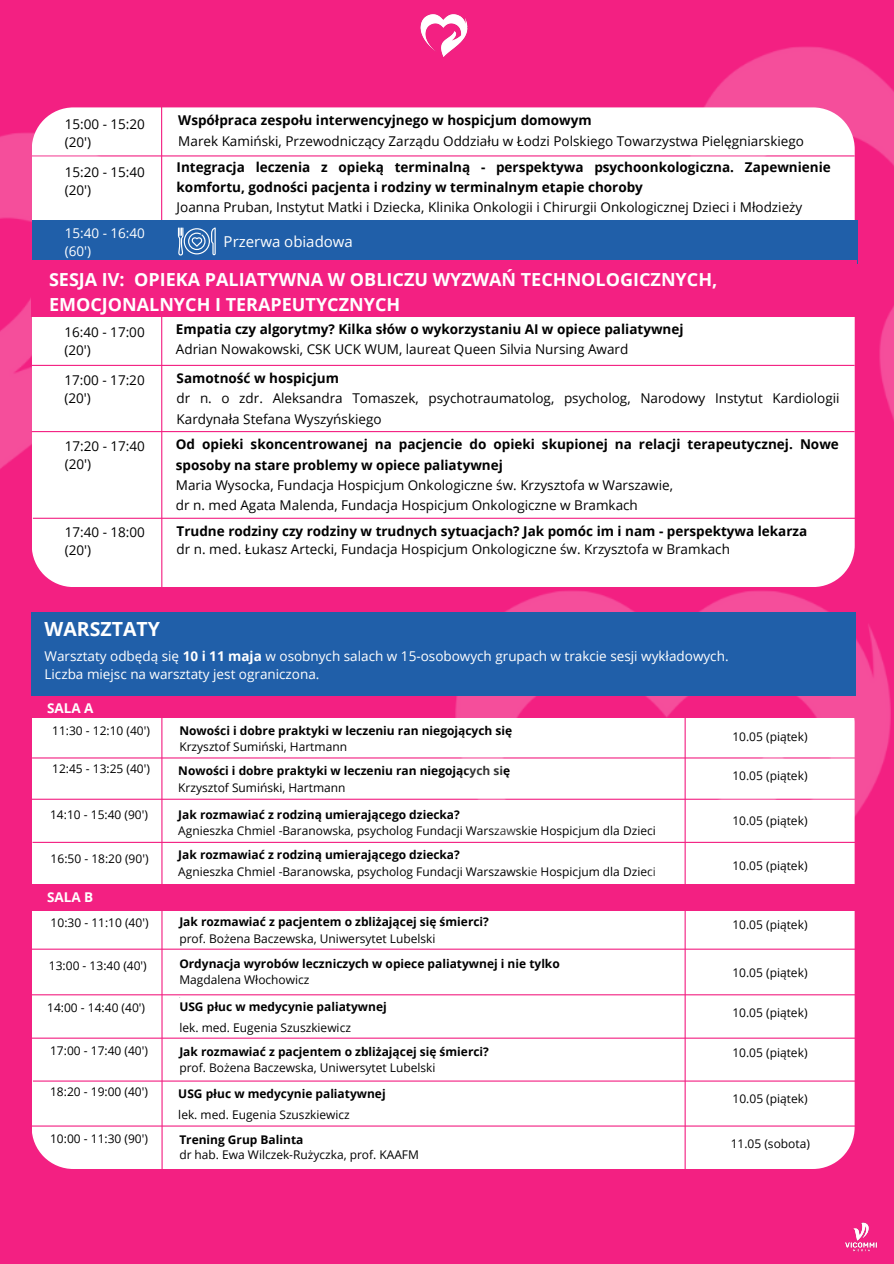
<style>
.page{position:relative;width:894px;height:1264px;background:#fff}
.page>*{position:absolute;margin:0;border:0;box-sizing:border-box;transform-origin:0 0}
.t1{font:700 19.5px "Open Sans";color:#fff}
.t2{font:700 18px/24.8px "Open Sans";color:#fff}
.t3{font:15px "Open Sans";color:#fff}
.t4{font:13.5px/18px "Open Sans";color:#000}
.t5{font:700 13.5px/20.2px "Open Sans";color:#000}
.t6{font:13.5px/18px "Open Sans";color:#fff}
.t7{font:700 13.5px "Open Sans";color:#fff}
.t8{font:12px "Open Sans";color:#000}
.t9{font:700 12px "Open Sans";color:#000}
.s1{font-weight:700}
.s2{font-weight:400}
</style>
<div class="page">
<div style="left:0;top:0;width:893px;height:1263px;background:#f32082"></div>
<div style="left:32px;top:107px;width:822px;height:480px;background:#fff"></div>
<hr style="left:32px;top:155px;width:822px;height:1px;background:#f32082">
<div style="left:32px;top:718px;width:822px;height:450px;background:#fff"></div>
<svg style="left:160px;top:546px;width:3px;height:623px"></svg>
<img style="left:845px;top:1222px;width:32px;height:30px">
<img style="left:420px;top:14px;width:48px;height:43px">
<div style="left:0;top:696px;width:893px;height:22px;background:#f32082"></div>
<img style="left:0;top:107px;width:165px;height:439px">
<hr style="left:32px;top:757px;width:823px;height:1px;background:#f32082">
<hr style="left:0;top:798px;width:893px;height:1px;background:#f32082">
<img style="left:583px;top:46px;width:310px;height:413px">
<div style="left:32px;top:220px;width:824px;height:43px;background:#205fa9"></div>
<div style="left:32px;top:260px;width:824px;height:56px;background:#f32082"></div>
<svg style="left:178px;top:227px;width:38px;height:28px"></svg>
<hr style="left:32px;top:365px;width:822px;height:1px;background:#f32082">
<hr style="left:32px;top:431px;width:822px;height:1px;background:#f32082">
<img style="left:349px;top:544px;width:542px;height:459px">
<div style="left:32px;top:612px;width:824px;height:84px;background:#205fa9"></div>
<hr style="left:32px;top:841px;width:861px;height:2px;background:#f32082">
<hr style="left:33px;top:517px;width:822px;height:2px;background:#f32082">
<div style="left:0;top:884px;width:893px;height:26px;background:#f32082"></div>
<hr style="left:1px;top:948px;width:892px;height:1px;background:#f32082">
<hr style="left:1px;top:994px;width:892px;height:1px;background:#f32082">
<hr style="left:18px;top:1037px;width:875px;height:1px;background:#f32082">
<hr style="left:33px;top:1080px;width:860px;height:1px;background:#f32082">
<hr style="left:684px;top:715px;width:1px;height:466px;background:#f32082">
<hr style="left:29px;top:1125px;width:864px;height:1px;background:#f32082">
<p class="t4" style="left:65px;top:115px;width:82px">15:00 - 15:20 (20')</p>
<p class="t4" style="left:65px;top:162px;width:82px">15:20 - 15:40 (20')</p>
<p class="t4" style="left:178px;top:110px;width:627px;line-height:20.2px"><span class="s1">Współpraca zespołu interwencyjnego w hospicjum domowym<br></span>Marek Kamiński, Przewodniczący Zarządu Oddziału w Łodzi Polskiego Towarzystwa Pielęgniarskiego</p>
<h3 class="t5" style="left:176px;top:156px;width:655px">Integracja leczenia z opieką terminalną - perspektywa psychoonkologiczna. Zapewnienie komfortu, godności pacjenta i rodziny w terminalnym etapie choroby<br><span class="s2">Joanna Pruban, Instytut Matki i Dziecka, Klinika Onkologii i Chirurgii Onkologicznej Dzieci i Młodzieży</span></h3>
<p class="t6" style="left:65px;top:223px;width:82px">15:40 - 16:40 (60')</p>
<h3 class="t3" style="left:223px;top:231px;width:131px">Przerwa obiadowa</h3>
<h3 class="t2" style="left:49px;top:267px;width:669px">SESJA IV: OPIEKA PALIATYWNA W OBLICZU WYZWAŃ TECHNOLOGICZNYCH,<br>EMOCJONALNYCH I TERAPEUTYCZNYCH</h3>
<p class="t4" style="left:64px;top:322px;width:82px">16:40 - 17:00 (20')</p>
<h1 class="t5" style="left:176px;top:318px;width:509px">Empatia czy algorytmy? Kilka słów o wykorzystaniu AI w opiece paliatywnej<br><span class="s2">Adrian Nowakowski, CSK UCK WUM, laureat Queen Silvia Nursing Award</span></h1>
<p class="t4" style="left:64px;top:370px;width:82px">17:00 - 17:20 (20')</p>
<p class="t4" style="left:176px;top:368px;width:664px;line-height:20.2px"><span class="s1">Samotność w hospicjum<br></span>dr n. o zdr. Aleksandra Tomaszek, psychotraumatolog, psycholog, Narodowy Instytut Kardiologii<br>Kardynała Stefana Wyszyńskiego</p>
<p class="t4" style="left:65px;top:437px;width:82px">17:20 - 17:40 (20')</p>
<p class="t4" style="left:65px;top:522px;width:82px">17:40 - 18:00 (20')</p>
<h2 class="t4" style="left:176px;top:434px;width:664px;line-height:20.2px"><span class="s1">Od opieki skoncentrowanej na pacjencie do opieki skupionej na relacji terapeutycznej. Nowe sposoby na stare problemy w opiece paliatywnej<br></span>Maria Wysocka, Fundacja Hospicjum Onkologiczne św. Krzysztofa w Warszawie,<br>dr n. med Agata Malenda, Fundacja Hospicjum Onkologiczne w Bramkach</h2>
<p class="t5" style="left:176px;top:522px;width:632px;line-height:18px">Trudne rodziny czy rodziny w trudnych sytuacjach? Jak pomóc im i nam - perspektywa lekarza <span class="s2">dr n. med. Łukasz Artecki, Fundacja Hospicjum Onkologiczne św. Krzysztofa w Bramkach</span></p>
<p class="t1" style="left:45px;top:614px;width:117px">WARSZTATY</p>
<p class="t6" style="left:45px;top:646px;width:685px">Warsztaty odbędą się <span class="s1">10 i 11 maja</span> w osobnych salach w 15-osobowych grupach w trakcie sesji wykładowych.<br>Liczba miejsc na warsztaty jest ograniczona.</p>
<p class="t7" style="left:47px;top:698px;width:48px">SALA A</p>
<h2 class="t8" style="left:52px;top:721px;width:99px">11:30 - 12:10 (40')</h2>
<p class="t8" style="left:52px;top:760px;width:99px">12:45 - 13:25 (40')</p>
<p class="t8" style="left:50px;top:806px;width:99px">14:10 - 15:40 (90')</p>
<p class="t8" style="left:51px;top:849px;width:99px">16:50 - 18:20 (90')</p>
<p class="t7" style="left:47px;top:887px;width:48px">SALA B</p>
<p class="t8" style="left:51px;top:913px;width:99px">10:30 - 11:10 (40')</p>
<p class="t8" style="left:49px;top:957px;width:99px">13:00 - 13:40 (40')</p>
<p class="t8" style="left:47px;top:998px;width:99px">14:00 - 14:40 (40')</p>
<p class="t8" style="left:50px;top:1042px;width:99px">17:00 - 17:40 (40')</p>
<p class="t8" style="left:50px;top:1082px;width:99px">18:20 - 19:00 (40')</p>
<p class="t8" style="left:50px;top:1130px;width:99px">10:00 - 11:30 (90')</p>
<p class="t9" style="left:179px;top:721px;width:334px">Nowości i dobre praktyki w leczeniu ran niegojących się</p>
<p class="t8" style="left:179px;top:737px;width:169px">Krzysztof Sumiński, Hartmann</p>
<p class="t9" style="left:178px;top:762px;width:333px">Nowości i dobre praktyki w leczeniu ran niegojących się</p>
<h3 class="t8" style="left:178px;top:779px;width:169px">Krzysztof Sumiński, Hartmann</h3>
<h3 class="t9" style="left:178px;top:805px;width:283px">Jak rozmawiać z rodziną umierającego dziecka?</h3>
<h3 class="t8" style="left:178px;top:822px;width:479px">Agnieszka Chmiel -Baranowska, psycholog Fundacji Warszawskie Hospicjum dla Dzieci</h3>
<h3 class="t9" style="left:178px;top:846px;width:283px">Jak rozmawiać z rodziną umierającego dziecka?</h3>
<h3 class="t8" style="left:178px;top:862px;width:479px">Agnieszka Chmiel -Baranowska, psycholog Fundacji Warszawskie Hospicjum dla Dzieci</h3>
<h3 class="t9" style="left:179px;top:913px;width:311px">Jak rozmawiać z pacjentem o zbliżającej się śmierci?</h3>
<h3 class="t8" style="left:179px;top:929px;width:257px">prof. Bożena Baczewska, Uniwersytet Lubelski</h3>
<h3 class="t9" style="left:179px;top:954px;width:382px">Ordynacja wyrobów leczniczych w opiece paliatywnej i nie tylko</h3>
<h3 class="t8" style="left:179px;top:971px;width:132px">Magdalena Włochowicz</h3>
<h3 class="t9" style="left:179px;top:997px;width:209px">USG płuc w medycynie paliatywnej</h3>
<h1 class="t8" style="left:179px;top:1018px;width:173px">lek. med. Eugenia Szuszkiewicz</h1>
<h3 class="t9" style="left:179px;top:1042px;width:311px">Jak rozmawiać z pacjentem o zbliżającej się śmierci?</h3>
<p class="t8" style="left:179px;top:1059px;width:257px">prof. Bożena Baczewska, Uniwersytet Lubelski</p>
<p class="t9" style="left:178px;top:1085px;width:209px">USG płuc w medycynie paliatywnej</p>
<p class="t8" style="left:178px;top:1106px;width:173px">lek. med. Eugenia Szuszkiewicz</p>
<p class="t9" style="left:179px;top:1131px;width:125px">Trening Grup Balinta</p>
<p class="t8" style="left:179px;top:1146px;width:241px">dr hab. Ewa Wilczek-Rużyczka, prof. KAAFM</p>
<p class="t8" style="left:732px;top:728px;width:77px">10.05 (piątek)</p>
<p class="t8" style="left:732px;top:767px;width:77px">10.05 (piątek)</p>
<p class="t8" style="left:732px;top:812px;width:77px">10.05 (piątek)</p>
<p class="t8" style="left:732px;top:857px;width:77px">10.05 (piątek)</p>
<p class="t8" style="left:732px;top:916px;width:77px">10.05 (piątek)</p>
<p class="t8" style="left:732px;top:964px;width:77px">10.05 (piątek)</p>
<p class="t8" style="left:732px;top:1004px;width:77px">10.05 (piątek)</p>
<h4 class="t8" style="left:732px;top:1044px;width:77px">10.05 (piątek)</h4>
<p class="t8" style="left:732px;top:1089px;width:77px">10.05 (piątek)</p>
<p class="t8" style="left:730px;top:1135px;width:81px">11.05 (sobota)</p>
</div>
